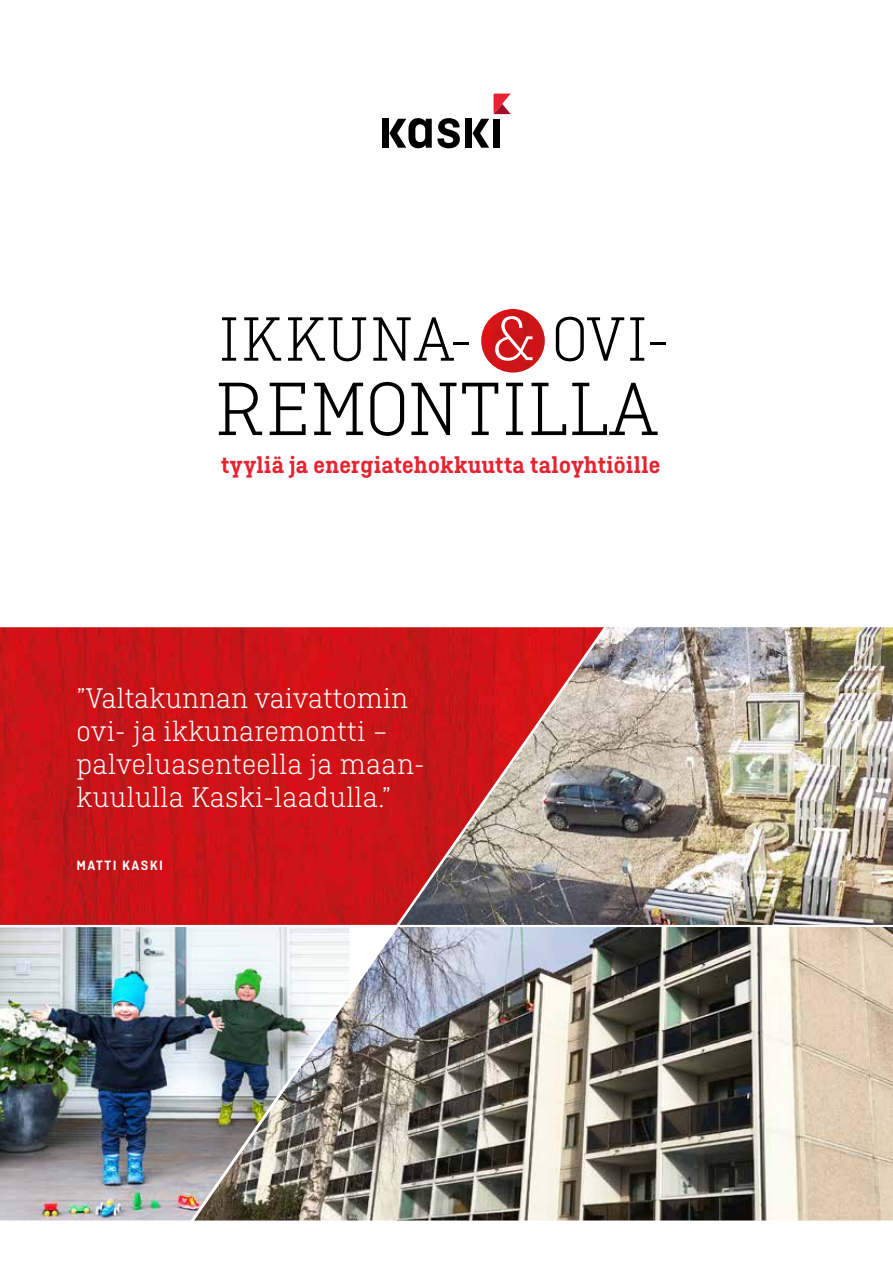
<style>
.page{position:relative;width:893px;height:1263px;background:#fff}
.page>*{position:absolute;margin:0;border:0;box-sizing:border-box;transform-origin:0 0}
.t1{font:300 79.65px "Ciutadella Slab";color:#000}
.t2{font:300 66px "Ciutadella Slab";letter-spacing:.02em;color:#000}
.t3{font:300 66px "Ciutadella Slab";color:#fff}
.t4{font:300 30px/33px "Ciutadella Slab";letter-spacing:.01em;color:#fff}
.t5{font:600 24.75px "Ciutadella Slab";letter-spacing:.01em;color:#e62330}
.t6{font:600 14.25px "Ciutadella";letter-spacing:.1em;color:#fff}
</style>
<div class="page">
<img style="left:0;top:627px;width:399px;height:298px">
<img style="left:395px;top:927px;width:498px;height:293px">
<img style="left:349px;top:929px;width:46px;height:291px">
<img style="left:0;top:927px;width:349px;height:293px">
<svg style="left:389px;top:118px;width:71px;height:30px"></svg>
<div style="left:382px;top:119px;width:7px;height:29px;background:#000"></div>
<svg style="left:472px;top:94px;width:39px;height:54px"></svg>
<div style="left:465px;top:119px;width:7px;height:29px;background:#000"></div>
<div style="left:494px;top:119px;width:6px;height:29px;background:#000"></div>
<img style="left:481px;top:309px;width:64px;height:64px;border-radius:32px">
<img style="left:399px;top:627px;width:494px;height:298px">
<h2 class="t3" style="left:493px;top:303px;width:44px">&amp;</h2>
<h2 class="t2" style="left:219px;top:304px;width:453px">IKKUNA- OVI-</h2>
<h1 class="t1" style="left:215px;top:366px;width:444px">REMONTILLA</h1>
<p class="t5" style="left:221px;top:451px;width:441px">tyyliä ja energiatehokkuutta taloyhtiöille</p>
<p class="t4" style="left:77px;top:682px;width:350px">”Valtakunnan vaivattomin ovi- ja ikkunaremontti – palveluasenteella ja maan&shy;kuululla Kaski-laadulla.”</p>
<p class="t6" style="left:77px;top:857px;width:88px">MATTI KASKI</p>
</div>
